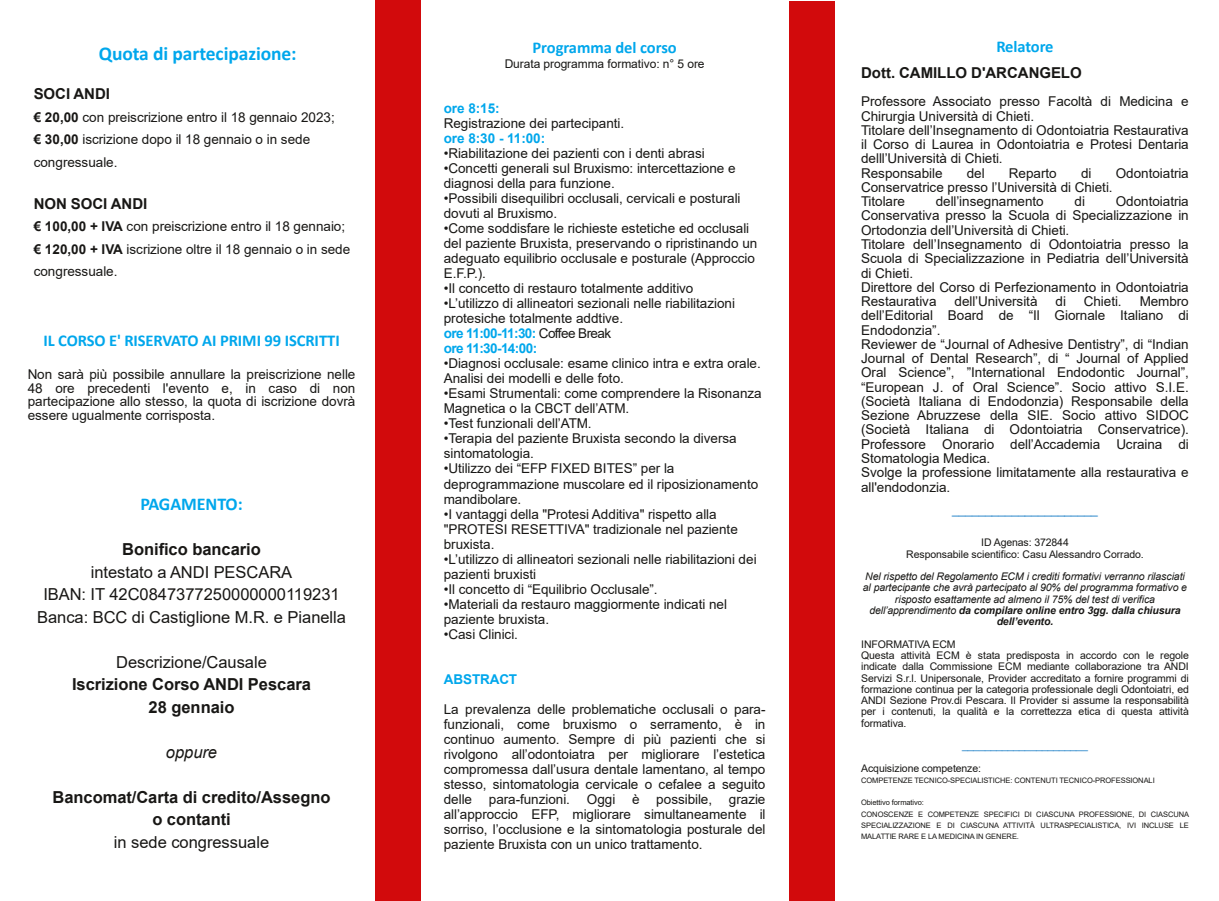
<style>
.page{position:relative;width:1219px;height:901px;background:#fff}
.page>*{position:absolute;margin:0;border:0;box-sizing:border-box;transform-origin:0 0}
.t1{font:700 19.5px "Calibri";letter-spacing:-.005em;color:#00a7ec}
.t2{font:700 18px "Calibri";letter-spacing:-.005em;color:#00a7ec}
.t3{font:16.5px/22.5px "Arial";color:#181715;text-align:center}
.t4{font:700 16.5px/22.5px "Arial";color:#181715;text-align:center}
.t5{font:700 16.5px "Calibri";letter-spacing:-.005em;color:#00a7ec}
.t6{font:italic 16.5px "Arial";color:#181715}
.t7{font:700 15px "Arial";color:#181715}
.t8{font:13.5px/15px "Arial";color:#181715}
.t9{font:700 13.5px "Arial";letter-spacing:-.01em;color:#00a7ec}
.t10{font:12px "Arial";letter-spacing:-.005em;color:#181715}
.t11{font:12px "Arial";color:#0070c0}
.t12{font:10.5px/11.2px "Arial";letter-spacing:-.01em;color:#181715;text-align:center}
.t13{font:italic 10.5px/11.2px "Arial";letter-spacing:-.01em;color:#181715;text-align:center}
.t14{font:10.5px "Arial";color:#0070c0}
.t15{font:7.5px/11.2px "Arial";letter-spacing:-.005em;color:#181715}
.s1{font-weight:700}
.s2{font-weight:700;color:#00a7ec}
</style>
<div class="page">
<div style="left:375px;top:0;width:45px;height:900px;background:#d20a0c"></div>
<div style="left:789px;top:1px;width:45px;height:899px;background:#d20a0c"></div>
<h1 class="t1" style="left:99px;top:45px;width:199px">Quota di partecipazione:</h1>
<p class="t7" style="left:34px;top:85px;width:78px">SOCI ANDI</p>
<p class="t8" style="left:34px;top:106px;width:302px;line-height:22.5px"><span class="s1">€ 20,00</span> con preiscrizione entro il 18 gennaio 2023; <span class="s1">€ 30,00</span> iscrizione dopo il 18 gennaio o in sede congressuale.</p>
<p class="t7" style="left:34px;top:195px;width:115px">NON SOCI ANDI</p>
<p class="t8" style="left:34px;top:215px;width:318px;line-height:22.5px"><span class="s1">€ 100,00 + IVA</span> con preiscrizione entro il 18 gennaio; <span class="s1">€ 120,00 + IVA</span> iscrizione oltre il 18 gennaio o in sede congressuale.</p>
<p class="t5" style="left:43px;top:334px;width:298px">IL CORSO E' RISERVATO AI PRIMI 99 ISCRITTI</p>
<p class="t8" style="left:28px;top:368px;width:329px;line-height:13.5px;text-align:justify">Non sarà più possibile annullare la preiscrizione nelle 48 ore precedenti l'evento e, in caso di non partecipazione allo stesso, la quota di iscrizione dovrà essere ugualmente corrisposta.</p>
<h2 class="t2" style="left:140px;top:496px;width:104px">PAGAMENTO:</h2>
<p class="t4" style="left:122px;top:538px;width:140px">Bonifico bancario</p>
<p class="t3" style="left:37px;top:560px;width:310px">intestato a ANDI PESCARA<br>IBAN: IT 42C0847377250000000119231<br>Banca: BCC di Castiglione M.R. e Pianella</p>
<p class="t3" style="left:116px;top:650px;width:152px">Descrizione/Causale</p>
<p class="t4" style="left:72px;top:673px;width:240px">Iscrizione Corso ANDI Pescara<br>28 gennaio</p>
<p class="t6" style="left:166px;top:742px;width:53px">oppure</p>
<p class="t4" style="left:52px;top:785px;width:279px">Bancomat/Carta di credito/Assegno o contanti</p>
<p class="t3" style="left:114px;top:830px;width:157px">in sede congressuale</p>
<p class="t5" style="left:532px;top:41px;width:146px">Programma del corso</p>
<p class="t10" style="left:504px;top:57px;width:201px">Durata programma formativo: n° 5 ore</p>
<p class="t9" style="left:443px;top:101px;width:57px">ore 8:15:</p>
<p class="t8" style="left:443px;top:116px;width:182px">Registrazione dei partecipanti.</p>
<p class="t9" style="left:443px;top:131px;width:103px">ore 8:30 - 11:00:</p>
<p class="t8" style="left:443px;top:146px;width:262px">•Riabilitazione dei pazienti con i denti abrasi</p>
<p class="t8" style="left:443px;top:161px;width:293px">•Concetti generali sul Bruxismo: intercettazione e diagnosi della para funzione.</p>
<p class="t8" style="left:443px;top:191px;width:298px">•Possibili disequilibri occlusali, cervicali e posturali dovuti al Bruxismo.</p>
<p class="t8" style="left:443px;top:221px;width:315px">•Come soddisfare le richieste estetiche ed occlusali del paziente Bruxista, preservando o ripristinando un adeguato equilibrio occlusale e posturale (Approccio E.F.P.).</p>
<p class="t8" style="left:443px;top:281px;width:251px">•Il concetto di restauro totalmente additivo</p>
<p class="t8" style="left:443px;top:296px;width:292px">•L’utilizzo di allineatori sezionali nelle riabilitazioni protesiche totalmente addtive.<br><span class="s2">ore 11:00-11:30:</span> Coffee Break<br><span class="s2">ore 11:30-14:00:</span></p>
<p class="t8" style="left:443px;top:356px;width:318px">•Diagnosi occlusale: esame clinico intra e extra orale.<br>Analisi dei modelli e delle foto.</p>
<p class="t8" style="left:443px;top:386px;width:319px">•Esami Strumentali: come comprendere la Risonanza<br>Magnetica o la CBCT dell’ATM.</p>
<p class="t8" style="left:443px;top:416px;width:149px">•Test funzionali dell’ATM.</p>
<p class="t8" style="left:443px;top:431px;width:294px">•Terapia del paziente Bruxista secondo la diversa sintomatologia.</p>
<p class="t8" style="left:443px;top:461px;width:316px">•Utilizzo dei “EFP FIXED BITES” per la deprogrammazione muscolare ed il riposizionamento mandibolare.</p>
<p class="t8" style="left:443px;top:506px;width:295px">•I vantaggi della "Protesi Additiva" rispetto alla "PROTESI RESETTIVA" tradizionale nel paziente bruxista.</p>
<p class="t8" style="left:443px;top:551px;width:314px">•L’utilizzo di allineatori sezionali nelle riabilitazioni dei pazienti bruxisti</p>
<p class="t8" style="left:443px;top:581px;width:215px">•Il concetto di “Equilibrio Occlusale”.</p>
<p class="t8" style="left:443px;top:596px;width:285px">•Materiali da restauro maggiormente indicati nel paziente bruxista.</p>
<p class="t8" style="left:443px;top:626px;width:76px">•Casi Clinici.</p>
<p class="t9" style="left:443px;top:671px;width:75px">ABSTRACT</p>
<p class="t8" style="left:443px;top:701px;width:323px;text-align:justify">La prevalenza delle problematiche occlusali o para&shy;funzionali, come bruxismo o serramento, è in continuo aumento. Sempre di più pazienti che si rivolgono all’odontoiatra per migliorare l’estetica compromessa dall’usura dentale lamentano, al tempo stesso, sintomatologia cervicale o cefalee a seguito delle para-funzioni. Oggi è possibile, grazie all’approccio EFP, migliorare simultaneamente il sorriso, l’occlusione e la sintomatologia posturale del paziente Bruxista con un unico trattamento.</p>
<p class="t5" style="left:996px;top:40px;width:59px">Relatore</p>
<p class="t7" style="left:860px;top:64px;width:222px">Dott. CAMILLO D'ARCANGELO</p>
<p class="t8" style="left:860px;top:94px;width:329px;line-height:14.2px">Professore Associato presso Facoltà di Medicina e Chirurgia Università di Chieti.<br>Titolare dell’Insegnamento di Odontoiatria Restaurativa il Corso di Laurea in Odontoiatria e Protesi Dentaria delll’Università di Chieti.<br>Responsabile</p>
<p class="t8" style="left:966px;top:165px;width:19px">del</p>
<p class="t8" style="left:1008px;top:165px;width:49px">Reparto</p>
<p class="t8" style="left:1080px;top:165px;width:12px">di</p>
<p class="t8" style="left:1115px;top:165px;width:75px">Odontoiatria</p>
<p class="t8" style="left:860px;top:180px;width:253px;line-height:14.2px">Conservatrice presso l’Università di Chieti.<br>Titolare</p>
<p class="t8" style="left:860px;top:194px;width:329px;line-height:14.2px;text-indent:254px">Odontoiatria Conservativa presso la Scuola di Specializzazione in Ortodonzia dell’Università di Chieti.<br>Titolare dell’Insegnamento di Odontoiatria presso la Scuola di Specializzazione in Pediatria dell’Università di Chieti.<br>Direttore del Corso di Perfezionamento in Odontoiatria Restaurativa</p>
<p class="t8" style="left:935px;top:194px;width:110px">dell’insegnamento</p>
<p class="t8" style="left:1074px;top:194px;width:12px">di</p>
<p class="t8" style="left:954px;top:294px;width:84px">dell’Università</p>
<p class="t8" style="left:1055px;top:294px;width:12px">di</p>
<p class="t8" style="left:1083px;top:294px;width:39px">Chieti.</p>
<p class="t8" style="left:860px;top:294px;width:329px;line-height:14.2px;text-indent:278px">Membro dell’Editorial Board de “Il Giornale Italiano di Endodonzia”.<br>Reviewer de “Journal of Adhesive Dentistry”, di “Indian Journal of Dental Research”, di “ Journal of Applied Oral Science”, ”International Endodontic Journal”, “European J. of Oral Science”. Socio attivo S.I.E. (Società Italiana di Endodonzia) Responsabile della Sezione Abruzzese della SIE. Socio attivo SIDOC (Società Italiana di Odontoiatria Conservatrice).<br>Professore Onorario dell’Accademia Ucraina di Stomatologia Medica.<br>Svolge la professione limitatamente alla restaurativa e all'endodonzia.</p>
<p class="t11" style="left:952px;top:503px;width:147px">______________________</p>
<p class="t12" style="left:906px;top:536px;width:239px">ID Agenas: 372844<br>Responsabile scientifico: Casu Alessandro Corrado.</p>
<p class="t13" style="left:862px;top:570px;width:325px">Nel rispetto del Regolamento ECM i crediti formativi verranno rilasciati al partecipante che avrà partecipato al 90% del programma formativo e risposto esattamente ad almeno il 75% del test di verifica dell’apprendimento <span class="s1">da compilare online entro 3gg. dalla chiusura dell’evento.</span></p>
<p class="t12" style="left:860px;top:638px;width:329px;text-align:left">INFORMATIVA ECM<br>Questa attività ECM è stata predisposta in accordo con le regole indicate dalla Commissione ECM mediante collaborazione tra ANDI Servizi S.r.l. Unipersonale, Provider accreditato a fornire programmi di formazione continua per la categoria professionale degli Odontoiatri, ed ANDI Sezione Prov.di Pescara. Il Provider si assume la responsabilità per i contenuti, la qualità e la correttezza etica di questa attività formativa.</p>
<p class="t14" style="left:961px;top:739px;width:127px">______________________</p>
<p class="t12" style="left:860px;top:761px;width:121px">Acquisizione competenze:</p>
<p class="t15" style="left:860px;top:774px;width:295px">COMPETENZE TECNICO-SPECIALISTICHE: CONTENUTI TECNICO-PROFESSIONALI</p>
<p class="t15" style="left:860px;top:796px;width:329px">Obiettivo formativo:<br>CONOSCENZE E COMPETENZE SPECIFICI DI CIASCUNA PROFESSIONE, DI CIASCUNA SPECIALIZZAZIONE E DI CIASCUNA ATTIVITÀ ULTRASPECIALISTICA, IVI INCLUSE LE MALATTIE RARE E LA MEDICINA IN GENERE.</p>
</div>
